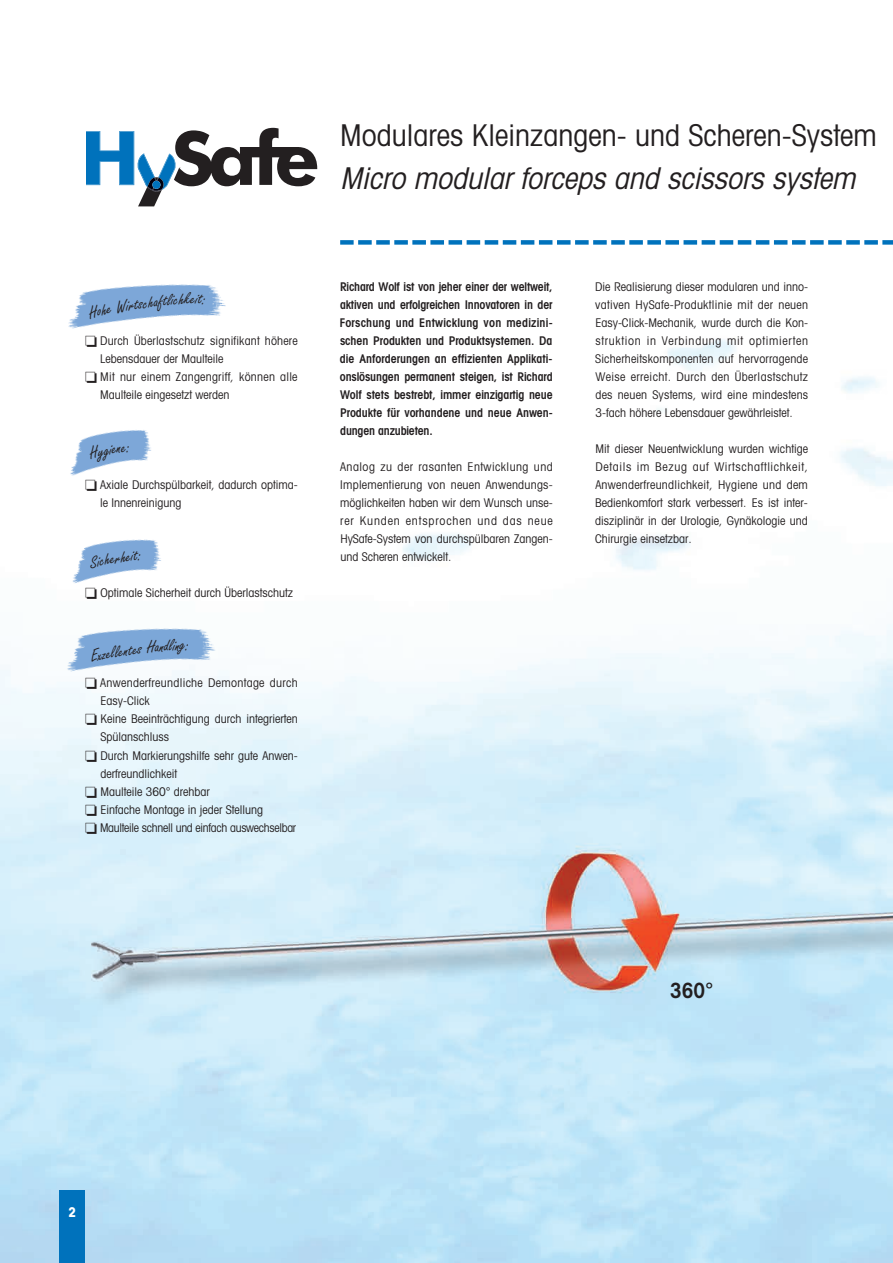
<style>
.page{position:relative;width:893px;height:1263px;background:#fff}
.page>*{position:absolute;margin:0;border:0;box-sizing:border-box;transform-origin:0 0}
.t1{font:condensed 30px "Avant Garde";color:#231f20}
.t2{font:italic condensed 30px "Avant Garde";color:#231f20}
.t3{font:600 condensed 21px "Avant Garde";color:#231f20}
.t4{font:18px "Freestyle Script";color:#231f20}
.t5{font:700 condensed 13.5px "Avant Garde";color:#fff}
.t6{font:condensed 12px/18px "Avant Garde";color:#231f20}
.t7{font:600 condensed 12px/18px "Avant Garde";letter-spacing:-.005em;color:#231f20;text-align:justify}
.t8{font:condensed 12px/18px "Avant Garde";letter-spacing:.02em;color:#231f20}
.t9{font:condensed 12px/18px "Avant Garde";letter-spacing:.025em;color:#231f20}
.t10{font:condensed 12px "Avant Garde";letter-spacing:-.02em;color:#231f20}
</style>
<div class="page">
<img style="left:0;top:127px;width:893px;height:1136px">
<svg style="left:87px;top:128px;width:230px;height:78px"></svg>
<div style="left:152px;top:181px;width:8px;height:8px;background:#0072bc;border-radius:50%"></div>
<img style="left:28px;top:251px;width:217px;height:117px">
<img style="left:29px;top:594px;width:206px;height:119px">
<img style="left:50px;top:400px;width:115px;height:102px">
<img style="left:50px;top:507px;width:126px;height:105px">
<div style="left:60px;top:1191px;width:25px;height:72px;background:#0072bc"></div>
<svg style="left:354px;top:240px;width:539px;height:5px"></svg>
<div style="left:340px;top:240px;width:14px;height:5px;background:#0072bc"></div>
<svg style="left:87px;top:292px;width:118px;height:27px"></svg>
<div style="left:89px;top:639px;width:99px;height:23px;background:#7ca7d8"></div>
<svg style="left:88px;top:444px;width:41px;height:18px"></svg>
<svg style="left:88px;top:551px;width:53px;height:17px"></svg>
<h3 class="t4" style="left:198px;top:287px;width:6px">t</h3>
<p class="t6" style="left:100px;top:333px;width:199px;text-indent:-15px">□ Durch Überlastschutz signifikant höhere<br>Lebensdauer der Maulteile</p>
<p class="t8" style="left:100px;top:369px;width:199px;text-indent:-15px">□ Mit nur einem Zangengriff, können alle<br>Maulteile eingesetzt werden</p>
<p class="t6" style="left:100px;top:477px;width:199px;text-indent:-15px">□ Axiale Durchspülbarkeit, dadurch optima&shy;le Innenreinigung</p>
<p class="t6" style="left:85px;top:585px;width:209px">□ Optimale Sicherheit durch Überlastschutz</p>
<p class="t9" style="left:100px;top:675px;width:199px;text-indent:-15px">□ Anwenderfreundliche Demontage durch<br>Easy-Click</p>
<p class="t6" style="left:100px;top:711px;width:199px;text-indent:-15px">□ Keine Beeinträchtigung durch integrierten<br>Spülanschluss</p>
<p class="t6" style="left:100px;top:747px;width:199px;text-indent:-15px">□ Durch Markierungshilfe sehr gute Anwen&shy;derfreundlichkeit</p>
<p class="t6" style="left:85px;top:783px;width:126px">□ Maulteile 360° drehbar</p>
<p class="t6" style="left:85px;top:801px;width:179px">□ Einfache Montage in jeder Stellung</p>
<p class="t10" style="left:85px;top:823px;width:213px">□ Maulteile schnell und einfach auswechselbar</p>
<h1 class="t1" style="left:340px;top:124px;width:538px">Modulares Kleinzangen- und Scheren-System</h1>
<h1 class="t2" style="left:340px;top:168px;width:522px">Micro modular forceps and scissors system</h1>
<p class="t7" style="left:340px;top:279px;width:214px">Richard Wolf ist von jeher einer der weltweit, aktiven und erfolgreichen Innovatoren in der Forschung und Entwicklung von medizini&shy;schen Produkten und Produktsystemen. Da die Anforderungen an effizienten Applikati&shy;onslösungen permanent steigen, ist Richard Wolf stets bestrebt, immer einzigartig neue Produkte für vorhandene und neue Anwen&shy;dungen anzubieten.</p>
<p class="t6" style="left:340px;top:459px;width:214px;text-align:justify">Analog zu der rasanten Entwicklung und Implementierung von neuen Anwendungs&shy;möglichkeiten haben wir dem Wunsch unse&shy;rer Kunden entsprochen und das neue HySafe-System von durchspülbaren Zangen&shy;und Scheren entwickelt.</p>
<p class="t6" style="left:595px;top:279px;width:215px;text-align:justify">Die Realisierung dieser modularen und inno&shy;vativen HySafe-Produktlinie mit der neuen Easy-Click-Mechanik, wurde durch die Kon&shy;struktion in Verbindung mit optimierten Sicherheitskomponenten auf hervorragende Weise erreicht. Durch den Überlastschutz des neuen Systems, wird eine mindestens 3-fach höhere Lebensdauer gewährleistet.</p>
<p class="t6" style="left:595px;top:441px;width:215px;text-align:justify">Mit dieser Neuentwicklung wurden wichtige Details im Bezug auf Wirtschaftlichkeit, Anwenderfreundlichkeit, Hygiene und dem Bedienkomfort stark verbessert. Es ist inter&shy;disziplinär in der Urologie, Gynäkologie und Chirurgie einsetzbar.</p>
<h2 class="t3" style="left:670px;top:982px;width:45px">360°</h2>
<p class="t5" style="left:69px;top:1208px;width:9px">2</p>
</div>
